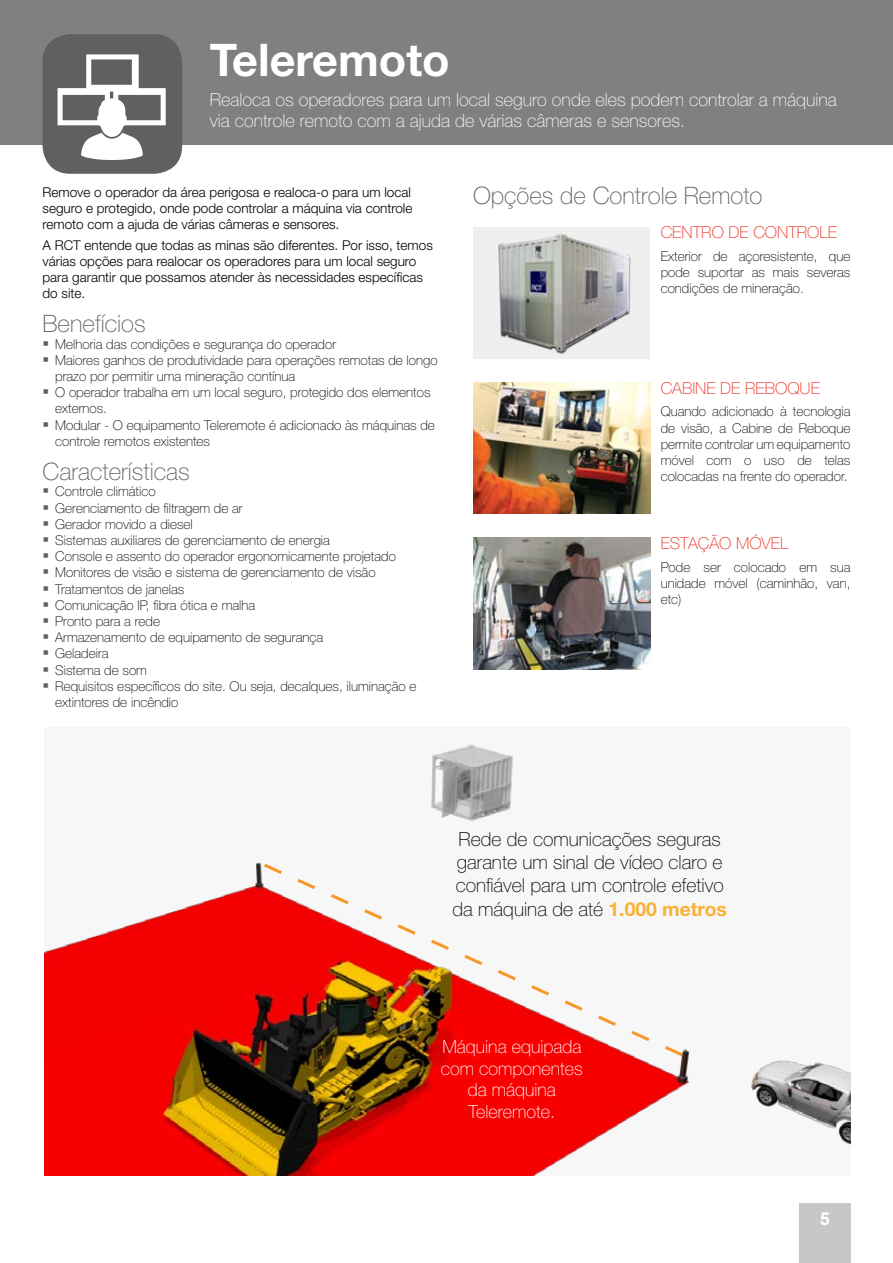
<style>
.page{position:relative;width:893px;height:1263px;background:#fff}
.page>*{position:absolute;margin:0;border:0;box-sizing:border-box;transform-origin:0 0}
.t1{font:700 45px "Helvetica Neue LT Std";color:#fff}
.t2{font:100 24px "Helvetica Neue LT Std";color:#5f6062}
.t3{font:100 19.35px/23.2px "Helvetica Neue LT Std";color:#000;text-align:center}
.t4{font:100 18px/21.6px "Helvetica Neue LT Std";color:#fff}
.t5{font:700 18px "Arial";color:#fff}
.t6{font:100 16.5px "Helvetica Neue LT Std";color:#ee3124}
.t7{font:100 13.5px/16.2px "Helvetica Neue LT Std";color:#000;text-align:justify}
.t8{font:300 13.5px/16.2px "Helvetica Neue LT Std";color:#000;text-align:justify}
.s1{font-weight:700;color:#fbb034}
</style>
<div class="page">
<div style="left:0;top:0;width:893px;height:144px;background:#7f8081"></div>
<div style="left:43px;top:34px;width:139px;height:140px;background:#5f6062;border-radius:28px"></div>
<img style="left:473px;top:227px;width:177px;height:131px">
<img style="left:473px;top:382px;width:177px;height:132px">
<img style="left:473px;top:537px;width:177px;height:132px">
<img style="left:44px;top:744px;width:806px;height:431px">
<svg style="left:261px;top:861px;width:425px;height:198px"></svg>
<div style="left:799px;top:1203px;width:51px;height:60px;background:#c7c7c8"></div>
<h1 class="t1" style="left:210px;top:32px;width:241px">Teleremoto</h1>
<h3 class="t4" style="left:210px;top:88px;width:629px">Realoca os operadores para um local seguro onde eles podem controlar a máquina via controle remoto com a ajuda de várias câmeras e sensores.</h3>
<p class="t8" style="left:43px;top:184px;width:371px">Remove o operador da área perigosa e realoca-o para um local seguro e protegido, onde pode controlar a máquina via controle remoto com a ajuda de várias câmeras e sensores.</p>
<p class="t8" style="left:43px;top:236px;width:392px;text-align:left">A RCT entende que todas as minas são diferentes. Por isso, temos várias opções para realocar os operadores para um local seguro para garantir que possamos atender às necessidades específicas do site.</p>
<h2 class="t2" style="left:43px;top:310px;width:105px">Benefícios</h2>
<p class="t7" style="left:55px;top:336px;width:384px;text-align:left">Melhoria das condições e segurança do operador<br>Maiores ganhos de produtividade para operações remotas de longo prazo por permitir uma mineração contínua<br>O operador trabalha em um local seguro, protegido dos elementos externos.<br>Modular - O equipamento Teleremote é adicionado às máquinas de controle remotos existentes</p>
<h2 class="t2" style="left:43px;top:458px;width:149px">Características</h2>
<p class="t7" style="left:55px;top:483px;width:363px;text-align:left">Controle climático<br>Gerenciamento de filtragem de ar<br>Gerador movido a diesel<br>Sistemas auxiliares de gerenciamento de energia<br>Console e assento do operador ergonomicamente projetado Monitores de visão e sistema de gerenciamento de visão Tratamentos de janelas<br>Comunicação IP, fibra ótica e malha<br>Pronto para a rede<br>Armazenamento de equipamento de segurança<br>Geladeira<br>Sistema de som<br>Requisitos específicos do site. Ou seja, decalques, iluminação e extintores de incêndio</p>
<h2 class="t2" style="left:473px;top:182px;width:291px">Opções de Controle Remoto</h2>
<p class="t6" style="left:661px;top:223px;width:178px">CENTRO DE CONTROLE</p>
<p class="t7" style="left:661px;top:248px;width:191px">Exterior de açoresistente, que pode suportar as mais severas condições de mineração.</p>
<p class="t6" style="left:661px;top:378px;width:161px">CABINE DE REBOQUE</p>
<p class="t7" style="left:661px;top:403px;width:191px">Quando adicionado à tecnologia de visão, a Cabine de Reboque permite controlar um equipamento móvel com o uso de telas colocadas na frente do operador.</p>
<p class="t6" style="left:661px;top:534px;width:129px">ESTAÇÃO MÓVEL</p>
<p class="t7" style="left:661px;top:559px;width:191px">Pode ser colocado em sua unidade móvel (caminhão, van, etc)</p>
<h3 class="t3" style="left:452px;top:827px;width:276px">Rede de comunicações seguras garante um sinal de vídeo claro e confiável para um controle efetivo da máquina de até <span class="s1">1.000 metros</span></h3>
<h3 class="t4" style="left:441px;top:1036px;width:144px;text-align:center">Máquina equipada com componentes da máquina<br>Teleremote.</h3>
<h3 class="t5" style="left:820px;top:1206px;width:12px">5</h3>
</div>
